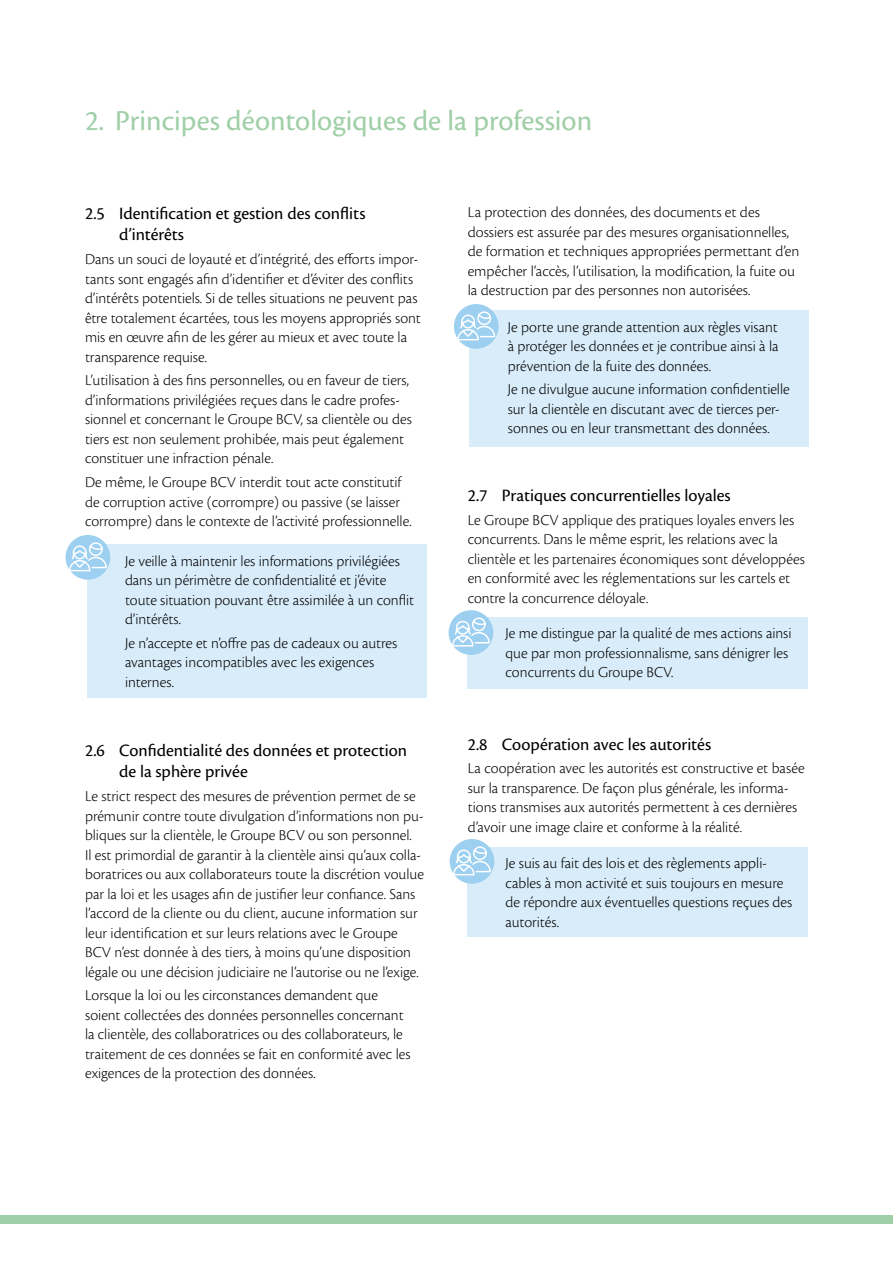
<style>
.page{position:relative;width:893px;height:1263px;background:#fff}
.page>*{position:absolute;margin:0;border:0;box-sizing:border-box;transform-origin:0 0}
.t1{font:30px "Cronos Pro";color:#9fcfa7}
.t2{font:18px/21.6px "Cronos Pro";color:#000}
.t3{font:300 15.75px/19.5px "Cronos Pro";color:#000}
</style>
<div class="page">
<div style="left:0;top:1215px;width:893px;height:9px;background:#9fcfa7"></div>
<div style="left:87px;top:545px;width:339px;height:153px;background:#d8ecf9"></div>
<div style="left:469px;top:311px;width:340px;height:136px;background:#d8ecf9"></div>
<div style="left:467px;top:618px;width:341px;height:71px;background:#d8ecf9"></div>
<div style="left:467px;top:847px;width:341px;height:90px;background:#d8ecf9"></div>
<div style="left:66px;top:535px;width:44px;height:45px;background:#9ccff0;border-radius:50%"></div>
<svg style="left:68px;top:541px;width:40px;height:31px"></svg>
<div style="left:454px;top:304px;width:45px;height:45px;background:#9ccff0;border-radius:50%"></div>
<svg style="left:457px;top:311px;width:39px;height:30px"></svg>
<div style="left:449px;top:610px;width:44px;height:45px;background:#9ccff0;border-radius:50%"></div>
<svg style="left:451px;top:617px;width:40px;height:30px"></svg>
<div style="left:450px;top:839px;width:44px;height:45px;background:#9ccff0;border-radius:50%"></div>
<svg style="left:452px;top:845px;width:40px;height:31px"></svg>
<h1 class="t1" style="left:85px;top:103px;width:509px">2. Principes déontologiques de la profession</h1>
<p class="t2" style="left:119px;top:202px;width:248px;text-indent:-34px">2.5 Identification et gestion des conflits d’intérêts</p>
<p class="t3" style="left:85px;top:249px;width:337px">Dans un souci de loyauté et d’intégrité, des efforts impor&shy;tants sont engagés afin d’identifier et d’éviter des conflits d’intérêts potentiels. Si de telles situations ne peuvent pas être totalement écartées, tous les moyens appropriés sont mis en œuvre afin de les gérer au mieux et avec toute la transparence requise.</p>
<p class="t3" style="left:85px;top:371px;width:328px">L’utilisation à des fins personnelles, ou en faveur de tiers, d’informations privilégiées reçues dans le cadre profes&shy;sionnel et concernant le Groupe BCV, sa clientèle ou des tiers est non seulement prohibée, mais peut également constituer une infraction pénale.</p>
<p class="t3" style="left:85px;top:472px;width:328px">De même, le Groupe BCV interdit tout acte constitutif de corruption active (corrompre) ou passive (se laisser corrompre) dans le contexte de l’activité professionnelle.</p>
<p class="t3" style="left:125px;top:551px;width:291px">Je veille à maintenir les informations privilégiées dans un périmètre de confidentialité et j’évite toute situation pouvant être assimilée à un conflit d’intérêts.</p>
<p class="t3" style="left:125px;top:633px;width:274px">Je n’accepte et n’offre pas de cadeaux ou autres avantages incompatibles avec les exigences internes.</p>
<p class="t2" style="left:119px;top:739px;width:289px;text-indent:-34px">2.6 Confidentialité des données et protection de la sphère privée</p>
<p class="t3" style="left:85px;top:786px;width:340px">Le strict respect des mesures de prévention permet de se prémunir contre toute divulgation d’informations non pu&shy;bliques sur la clientèle, le Groupe BCV ou son personnel.<br>Il est primordial de garantir à la clientèle ainsi qu’aux colla&shy;boratrices ou aux collaborateurs toute la discrétion voulue par la loi et les usages afin de justifier leur confiance. Sans l’accord de la cliente ou du client, aucune information sur leur identification et sur leurs relations avec le Groupe BCV n’est donnée à des tiers, à moins qu’une disposition légale ou une décision judiciaire ne l’autorise ou ne l’exige.</p>
<p class="t3" style="left:85px;top:985px;width:327px">Lorsque la loi ou les circonstances demandent que soient collectées des données personnelles concernant la clientèle, des collaboratrices ou des collaborateurs, le traitement de ces données se fait en conformité avec les exigences de la protection des données.</p>
<p class="t3" style="left:468px;top:202px;width:333px">La protection des données, des documents et des dossiers est assurée par des mesures organisationnelles, de formation et techniques appropriées permettant d’en empêcher l’accès, l’utilisation, la modification, la fuite ou la destruction par des personnes non autorisées.</p>
<p class="t3" style="left:508px;top:317px;width:272px;text-align:justify">Je porte une grande attention aux règles visant à protéger les données et je contribue ainsi à la prévention de la fuite des données.</p>
<p class="t3" style="left:508px;top:380px;width:284px">Je ne divulgue aucune information confidentielle sur la clientèle en discutant avec de tierces per&shy;sonnes ou en leur transmettant des données.</p>
<p class="t2" style="left:468px;top:484px;width:264px">2.7 Pratiques concurrentielles loyales</p>
<p class="t3" style="left:468px;top:510px;width:339px">Le Groupe BCV applique des pratiques loyales envers les concurrents. Dans le même esprit, les relations avec la clientèle et les partenaires économiques sont développées en conformité avec les réglementations sur les cartels et contre la concurrence déloyale.</p>
<p class="t3" style="left:506px;top:624px;width:287px">Je me distingue par la qualité de mes actions ainsi que par mon professionnalisme, sans dénigrer les concurrents du Groupe BCV.</p>
<p class="t2" style="left:468px;top:733px;width:245px">2.8 Coopération avec les autorités</p>
<p class="t3" style="left:468px;top:759px;width:338px">La coopération avec les autorités est constructive et basée sur la transparence. De façon plus générale, les informa&shy;tions transmises aux autorités permettent à ces dernières d’avoir une image claire et conforme à la réalité.</p>
<p class="t3" style="left:506px;top:853px;width:288px">Je suis au fait des lois et des règlements appli&shy;cables à mon activité et suis toujours en mesure de répondre aux éventuelles questions reçues des autorités.</p>
</div>
